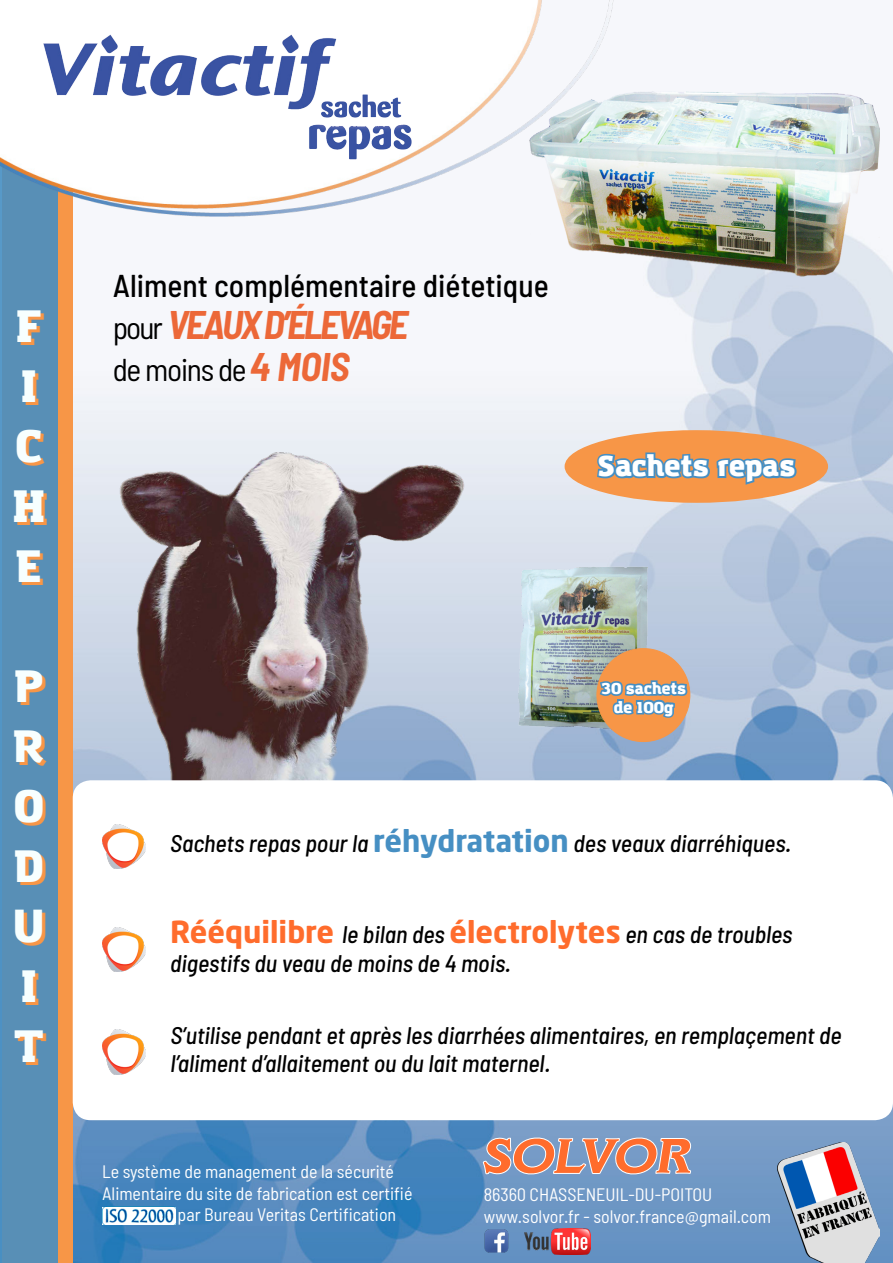
<style>
.page{position:relative;width:893px;height:1263px;background:#fff}
.page>*{position:absolute;margin:0;border:0;box-sizing:border-box;transform-origin:0 0}
.t1{font:900 45px/60px "Amazing Grotesk";color:#f7ffff}
.t2{font:italic 700 semi-condensed 39px "Barlow";letter-spacing:-.065em;color:#ec6838}
.t3{font:500 semi-condensed 31.5px "Barlow";color:#000}
.t4{font:semi-condensed 31.5px "Barlow";letter-spacing:-.04em;color:#000}
.t5{font:900 28.5px "Amazing Grotesk";color:#fff}
.t6{font:italic 500 semi-condensed 24px/28.8px "Barlow";color:#000}
.t7{font:semi-condensed 18px "Barlow";color:#fff}
.t8{font:900 15.6px "Amazing Grotesk";color:#fff}
.s1{font-weight:400;font-style:normal;font-size:31.5px;color:#000}
.s2{font-weight:700;font-style:italic;font-size:39px;color:#ec6838}
.s3{font-family:"Neo Sans Std";font-weight:700;font-style:normal;font-stretch:normal;font-size:30px;color:#468fc3}
.s4{font-family:"Neo Sans Std";font-weight:700;font-style:normal;font-stretch:normal;font-size:30px;color:#ff6c2c}
</style>
<div class="page">
<img style="left:73px;top:126px;width:820px;height:1137px">
<svg style="left:57px;top:217px;width:16px;height:1046px;fill:#f79647"></svg>
<div style="left:0;top:96px;width:57px;height:1167px;background:#588fb6"></div>
<img style="left:0;top:0;width:614px;height:217px">
<img style="left:777px;top:1143px;width:102px;height:120px">
<img style="left:527px;top:63px;width:352px;height:225px">
<img style="left:102px;top:1207px;width:73px;height:17px">
<svg style="left:483px;top:1135px;width:209px;height:42px"></svg>
<img style="left:484px;top:1228px;width:27px;height:25px">
<img style="left:525px;top:1228px;width:65px;height:26px">
<div style="left:565px;top:431px;width:262px;height:71px;background:#f79647;border-radius:50%"></div>
<img style="left:114px;top:445px;width:355px;height:335px">
<img style="left:37px;top:24px;width:303px;height:95px">
<img style="left:302px;top:83px;width:113px;height:88px">
<img style="left:518px;top:564px;width:76px;height:168px">
<svg style="left:594px;top:452px;width:205px;height:328px"></svg>
<div style="left:73px;top:780px;width:820px;height:340px;background:#fff;border-radius:18px"></div>
<img style="left:102px;top:825px;width:43px;height:44px">
<img style="left:102px;top:927px;width:43px;height:44px">
<img style="left:102px;top:1030px;width:43px;height:44px">
<p class="t1" style="left:12px;top:297px;width:34px">F<br>I<br>C<br>H<br>E</p>
<p class="t1" style="left:13px;top:657px;width:33px">P<br>R<br>O<br>D<br>U<br>I<br>T</p>
<p class="t3" style="left:113px;top:266px;width:438px">Aliment complémentaire diétetique</p>
<p class="t2" style="left:113px;top:301px;width:297px"><span class="s1">pour</span> VEAUX D’ÉLEVAGE</p>
<p class="t4" style="left:113px;top:350px;width:238px">de moins de <span class="s2">4 MOIS</span></p>
<p class="t5" style="left:597px;top:448px;width:200px">Sachets repas</p>
<p class="t8" style="left:601px;top:678px;width:87px">30 sachets</p>
<p class="t8" style="left:614px;top:697px;width:61px">de 100g</p>
<p class="t6" style="left:170px;top:828px;width:623px">Sachets repas pour la <span class="s3">réhydratation</span> des veaux diarréhiques.</p>
<p class="t6" style="left:170px;top:919px;width:624px"><span class="s4">Rééquilibre</span> le bilan des <span class="s4">électrolytes</span> en cas de troubles digestifs du veau de moins de 4 mois.</p>
<p class="t6" style="left:170px;top:1020px;width:673px">S’utilise pendant et après les diarrhées alimentaires, en remplaçement de l’aliment d’allaitement ou du lait maternel.</p>
<p class="t7" style="left:102px;top:1160px;width:293px">Le système de management de la sécurité</p>
<p class="t7" style="left:102px;top:1182px;width:312px">Alimentaire du site de fabrication est certifié</p>
<p class="t7" style="left:178px;top:1203px;width:220px">par Bureau Veritas Certification</p>
<p class="t7" style="left:484px;top:1183px;width:230px">86360 CHASSENEUIL-DU-POITOU</p>
<p class="t7" style="left:484px;top:1205px;width:289px">www.solvor.fr - solvor.france@gmail.com</p>
</div>
